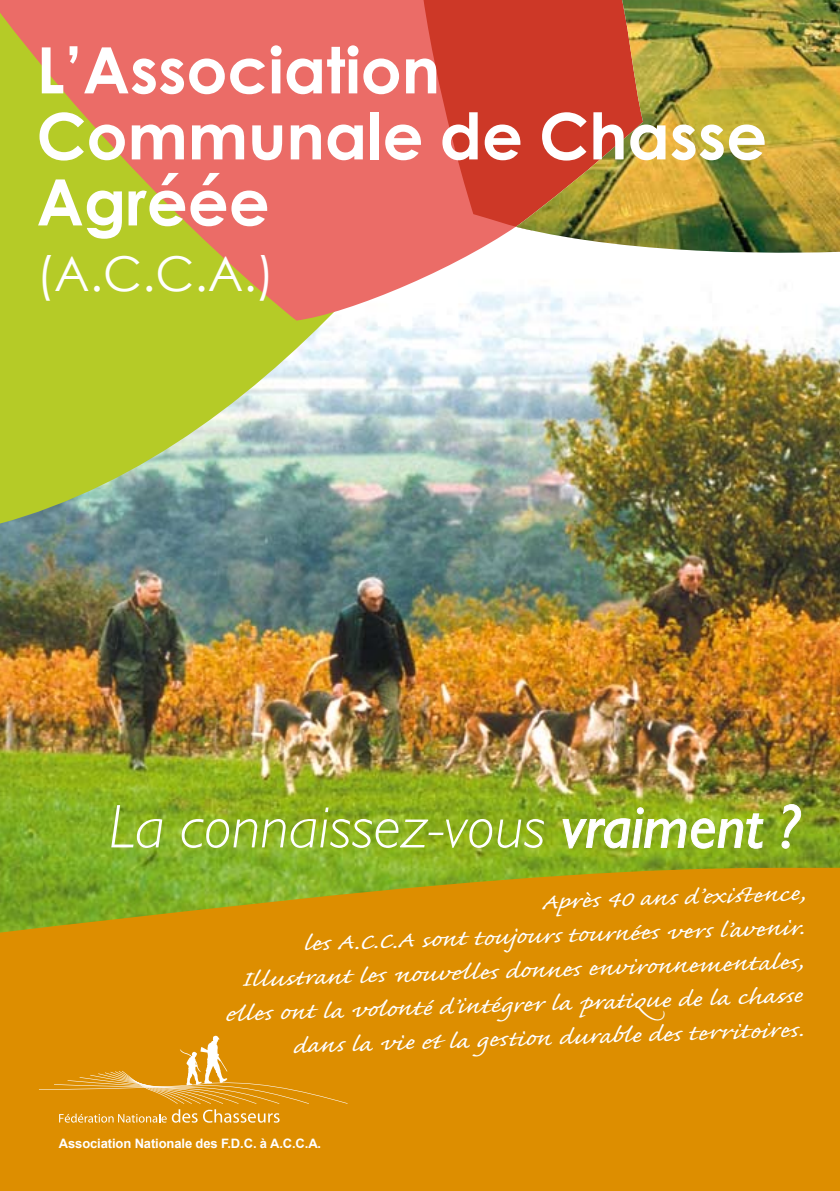
<style>
.page{position:relative;width:840px;height:1191px;background:#fff}
.page>*{position:absolute;margin:0;border:0;box-sizing:border-box;transform-origin:0 0}
.t1{font:700 64px/66px "Century Gothic";color:#fff}
.t2{font:italic 300 62px "Gill Sans";color:#fff}
.t3{font:48px "Century Gothic";color:#fff}
.t4{font:27.6px/34px "Caflisch Script Pro";color:#fff;text-align:right;scale:1.27 1}
.t5{font:700 13px "Arial";letter-spacing:-.01em;color:#fff}
.s1{font-weight:400}
</style>
<div class="page">
<img style="left:0;top:292px;width:839px;height:575px">
<img style="left:0;top:287px;width:594px;height:244px">
<svg style="left:0;top:0;width:531px;height:320px;background:#dc915d"></svg>
<svg style="left:419px;top:0;width:96px;height:230px;background:#d6483b"></svg>
<img style="left:515px;top:0;width:324px;height:254px">
<svg style="left:0;top:867px;width:839px;height:324px;background:#d59003"></svg>
<svg style="left:561px;top:806px;width:202px;height:46px;background:#99b737"></svg>
<svg style="left:780px;top:803px;width:21px;height:46px"></svg>
<svg style="left:59px;top:1109px;width:138px;height:13px;background:#e3a432"></svg>
<svg style="left:203px;top:1109px;width:76px;height:13px"></svg>
<svg style="left:39px;top:1035px;width:308px;height:68px;background:#df9612"></svg>
<h1 class="t1" style="left:36px;top:36px;width:731px">L’Association<br>Communale de Chasse<br>Agréée</h1>
<h3 class="t3" style="left:36px;top:245px;width:239px">(A.C.C.A.)</h3>
<h2 class="t2" style="left:109px;top:790px;width:692px">La connaissez-vous <span class="s1">vraiment ?</span></h2>
<p class="t4" style="left:220px;top:899px;width:461px;rotate:-2deg">Après 40 ans d’ex ist ence,<br>les A.C.C.A sont toujours tournées vers l’avenir.<br>Illustrant les nouvelles donnes environnementales , elles ont la volonté d’intégrer la pratique de la chass e dans la vie et la ges tion durable des terr itoires .</p>
<p class="t5" style="left:59px;top:1136px;width:264px">Association Nationale des F.D.C. à A.C.C.A.</p>
</div>
